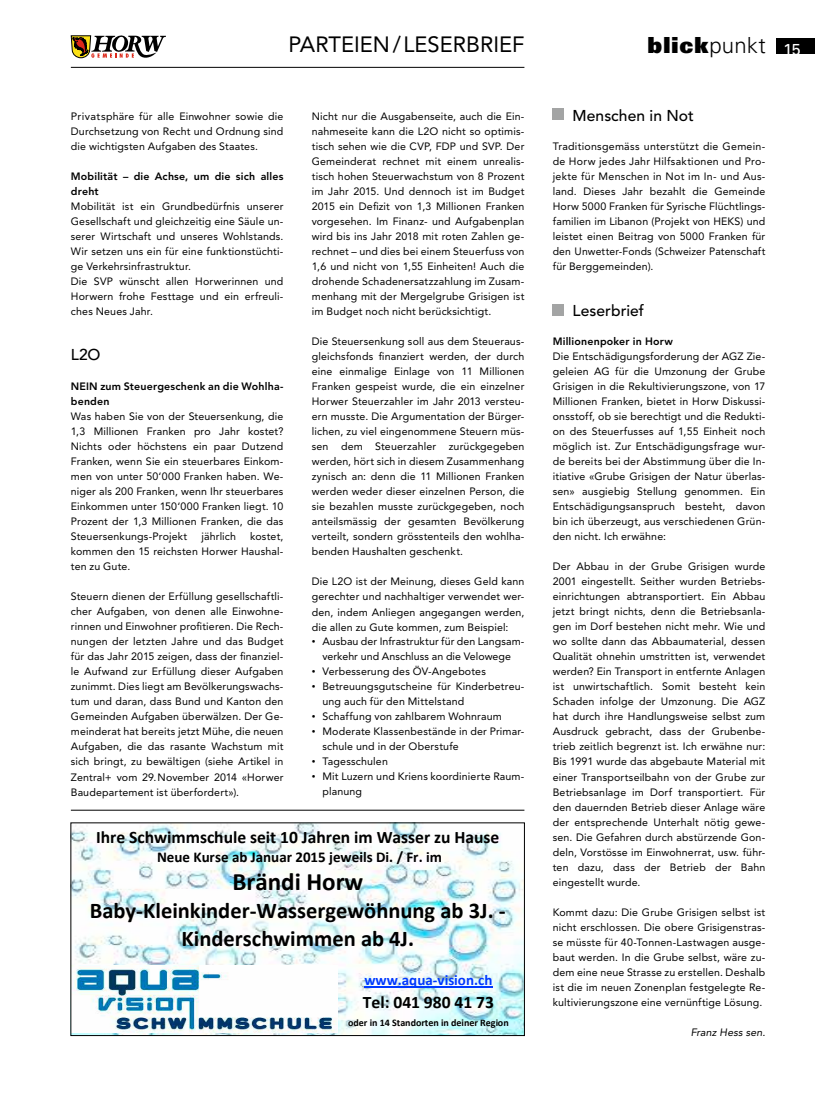
<style>
.page{position:relative;width:815px;height:1099px;background:#fff}
.page>*{position:absolute;margin:0;border:0;box-sizing:border-box;transform-origin:0 0}
.t1{font:700 25.12px "Calibri";color:#000}
.t2{font:700 22.5px/27.5px "Calibri";color:#000;text-align:center}
.t3{font:900 22.12px "Univers";letter-spacing:.05em;color:#000}
.t4{font:22px "Avenir";color:#000}
.t5{font:700 17.5px "Calibri";color:#000}
.t6{font:500 15.62px "Avenir";letter-spacing:.005em;color:#000}
.t7{font:700 15px "Calibri";color:#000}
.t8{font:700 15px "Calibri";color:#0039ff}
.t9{font:10.62px/15px "Avenir";letter-spacing:.015em;color:#000;text-align:justify}
.t10{font:800 10.62px/15px "Avenir";letter-spacing:.015em;color:#000}
.t11{font:italic 10.62px "Avenir";letter-spacing:.015em;color:#000}
.t12{font:700 10px "Calibri";color:#000}
.s1{font-weight:300}
.s2{font-weight:400;font-size:15.88px;color:#fff}
.s3{font-size:7.5px}
</style>
<div class="page">
<svg style="left:71px;top:35px;width:94px;height:23px"></svg>
<div style="left:776px;top:38px;width:39px;height:16px;background:#000"></div>
<hr style="left:71px;top:67px;width:453px;height:1px;background:#000">
<div style="left:553px;top:304px;width:11px;height:12px;background:#a3a4a4"></div>
<svg style="left:73px;top:824px;width:450px;height:209px"></svg>
<img style="left:73px;top:965px;width:264px;height:67px">
<hr style="left:364px;top:986px;width:128px;height:1px;background:#0039ff">
<hr style="left:71px;top:810px;width:453px;height:1px;background:#000">
<div style="left:553px;top:109px;width:11px;height:11px;background:#a3a4a4"></div>
<h3 class="t4" style="left:289px;top:32px;width:237px">PARTEIEN/LESERBRIEF</h3>
<h3 class="t3" style="left:648px;top:31px;width:155px">blick<span class="s1">punkt</span> <span class="s2">15</span></h3>
<p class="t9" style="left:71px;top:109px;width:214px">Privatsphäre für alle Einwohner sowie die Durchsetzung von Recht und Ordnung sind die wichtigsten Aufgaben des Staates.</p>
<p class="t10" style="left:71px;top:169px;width:214px">Mobilität – die Achse, um die sich alles dreht</p>
<p class="t9" style="left:71px;top:199px;width:214px;text-align:left">Mobilität ist ein Grundbedürfnis unserer Gesellschaft und gleichzeitig eine Säule un&shy;serer Wirtschaft und unseres Wohlstands.<br>Wir setzen uns ein für eine funktionstüchti&shy;ge Verkehrsinfrastruktur.<br>Die SVP wünscht allen Horwerinnen und Horwern frohe Festtage und ein erfreuli&shy;ches Neues Jahr.</p>
<h3 class="t6" style="left:71px;top:346px;width:31px">L2O</h3>
<p class="t10" style="left:71px;top:379px;width:214px">NEIN zum Steuergeschenk an die Wohlha&shy;benden</p>
<p class="t9" style="left:71px;top:409px;width:214px">Was haben Sie von der Steuersenkung, die 1,3 Millionen Franken pro Jahr kostet?<br>Nichts oder höchstens ein paar Dutzend Franken, wenn Sie ein steuerbares Einkom&shy;men von unter 50‘000 Franken haben. We&shy;niger als 200 Franken, wenn Ihr steuerbares Einkommen unter 150‘000 Franken liegt. 10<br>Prozent der 1,3 Millionen Franken, die das Steuersenkungs-Projekt</p>
<p class="t9" style="left:71px;top:529px;width:214px;text-indent:179px">kostet, kommen den 15 reichsten Horwer Haushal&shy;ten zu Gute.</p>
<p class="t9" style="left:71px;top:589px;width:214px">Steuern dienen der Erfüllung gesellschaftli&shy;cher Aufgaben, von denen alle Einwohne&shy;rinnen und Einwohner profitieren. Die Rech&shy;nungen der letzten Jahre und das Budget für das Jahr 2015 zeigen, dass der finanziel&shy;le Aufwand zur Erfüllung dieser Aufgaben zunimmt. Dies liegt am Bevölkerungswachs&shy;tum und daran, dass Bund und Kanton den Gemeinden Aufgaben überwälzen. Der Ge&shy;meinderat hat bereits jetzt Mühe, die neuen Aufgaben, die das rasante Wachstum mit sich bringt, zu bewältigen (siehe Artikel in Zentral+ vom 29.November 2014 «Horwer Baudepartement ist überfordert»).</p>
<p class="t9" style="left:201px;top:529px;width:36px">jährlich</p>
<p class="t9" style="left:312px;top:109px;width:214px">Nicht nur die Ausgabenseite, auch die Ein&shy;nahmeseite kann die L2O nicht so optimis&shy;tisch sehen wie die CVP, FDP und SVP. Der Gemeinderat rechnet mit einem unrealis&shy;tisch hohen Steuerwachstum von 8 Prozent im Jahr 2015. Und dennoch ist im Budget 2015 ein Defizit von 1,3 Millionen Franken vorgesehen. Im Finanz- und Aufgabenplan wird bis ins Jahr 2018 mit roten Zahlen ge&shy;rechnet – und dies bei einem Steuerfuss von 1,6 und nicht von 1,55 Einheiten! Auch die drohende Schadenersatzzahlung im Zusam&shy;menhang mit der Mergelgrube Grisigen ist im Budget noch nicht berücksichtigt.</p>
<p class="t9" style="left:312px;top:334px;width:214px">Die Steuersenkung soll aus dem Steueraus&shy;gleichsfonds finanziert werden, der durch eine einmalige Einlage von 11 Millionen Franken gespeist wurde, die ein einzelner Horwer Steuerzahler im Jahr 2013 versteu&shy;ern musste. Die Argumentation der Bürger&shy;lichen, zu viel eingenommene Steuern müs&shy;sen dem Steuerzahler zurückgegeben werden, hört sich in diesem Zusammenhang zynisch an: denn die 11 Millionen Franken werden weder dieser einzelnen Person, die sie bezahlen musste zurückgegeben, noch anteilsmässig der gesamten Bevölkerung verteilt, sondern grösstenteils den wohlha&shy;benden Haushalten geschenkt.</p>
<p class="t9" style="left:312px;top:574px;width:214px">Die L2O ist der Meinung, dieses Geld kann gerechter und nachhaltiger verwendet wer&shy;den, indem Anliegen angegangen werden, die allen zu Gute kommen, zum Beispiel:</p>
<p class="t9" style="left:312px;top:634px;width:214px;text-align:center"><span class="s3">•</span> Ausbau der Infrastruktur für den Langsam&shy;verkehr und Anschluss an die Velowege</p>
<p class="t9" style="left:312px;top:664px;width:176px"><span class="s3">•</span> Verbesserung des ÖV-Angebotes</p>
<p class="t9" style="left:322px;top:679px;width:203px;text-indent:-11px"><span class="s3">•</span> Betreuungsgutscheine für Kinderbetreu&shy;ung auch für den Mittelstand</p>
<p class="t9" style="left:312px;top:709px;width:192px"><span class="s3">•</span> Schaffung von zahlbarem Wohnraum</p>
<p class="t9" style="left:322px;top:724px;width:203px;text-indent:-11px"><span class="s3">•</span> Moderate Klassenbestände in der Primar&shy;schule und in der Oberstufe</p>
<p class="t9" style="left:312px;top:754px;width:78px"><span class="s3">•</span> Tagesschulen</p>
<p class="t9" style="left:322px;top:769px;width:203px;text-indent:-11px"><span class="s3">•</span> Mit Luzern und Kriens koordinierte Raum&shy;planung</p>
<h3 class="t5" style="left:96px;top:826px;width:405px">Ihre Schwimmschule seit 10 Jahren im Wasser zu Hause</h3>
<h3 class="t7" style="left:157px;top:847px;width:286px">Neue Kurse ab Januar 2015 jeweils Di. / Fr. im</h3>
<h1 class="t1" style="left:232px;top:865px;width:132px">Brändi Horw</h1>
<h2 class="t2" style="left:90px;top:897px;width:417px">Baby-Kleinkinder-Wassergewöhnung ab 3J. -<br>Kinderschwimmen ab 4J.</h2>
<h3 class="t8" style="left:364px;top:970px;width:130px">www.aqua-vision.ch</h3>
<h3 class="t5" style="left:363px;top:991px;width:133px">Tel: 041 980 41 73</h3>
<p class="t12" style="left:348px;top:1015px;width:162px">oder in 14 Standorten in deiner Region</p>
<h3 class="t6" style="left:573px;top:107px;width:123px">Menschen in Not</h3>
<p class="t9" style="left:553px;top:139px;width:214px">Traditionsgemäss unterstützt die Gemein&shy;de Horw jedes Jahr Hilfsaktionen und Pro&shy;jekte für Menschen in Not im In- und Aus&shy;land. Dieses Jahr bezahlt die Gemeinde Horw 5000 Franken für Syrische Flüchtlings&shy;familien im Libanon (Projekt von HEKS) und leistet einen Beitrag von 5000 Franken für den Unwetter-Fonds (Schweizer Patenschaft für Berggemeinden).</p>
<h3 class="t6" style="left:573px;top:302px;width:73px">Leserbrief</h3>
<p class="t10" style="left:553px;top:334px;width:122px">Millionenpoker in Horw</p>
<p class="t9" style="left:553px;top:349px;width:214px">Die Entschädigungsforderung der AGZ Zie&shy;geleien AG für die Umzonung der Grube Grisigen in die Rekultivierungszone, von 17<br>Millionen Franken, bietet in Horw Diskussi&shy;onsstoff, ob sie berechtigt und die Redukti&shy;on des Steuerfusses auf 1,55 Einheit noch möglich ist. Zur Entschädigungsfrage wur&shy;de bereits bei der Abstimmung über die In&shy;itiative «Grube Grisigen der Natur überlas&shy;sen» ausgiebig Stellung genommen. Ein Entschädigungsanspruch besteht, davon bin ich überzeugt, aus verschiedenen Grün&shy;den nicht. Ich erwähne:</p>
<p class="t9" style="left:553px;top:559px;width:214px">Der Abbau in der Grube Grisigen wurde 2001 eingestellt. Seither wurden Betriebs&shy;einrichtungen abtransportiert. Ein Abbau jetzt bringt nichts, denn die Betriebsanla&shy;gen im Dorf bestehen nicht mehr. Wie und wo sollte dann das Abbaumaterial, dessen Qualität ohnehin umstritten ist, verwendet werden? Ein Transport in entfernte Anlagen ist unwirtschaftlich. Somit besteht kein Schaden infolge der Umzonung. Die AGZ hat durch ihre Handlungsweise selbst zum Ausdruck gebracht, dass der Grubenbe&shy;trieb zeitlich begrenzt ist. Ich erwähne nur:<br>Bis 1991 wurde das abgebaute Material mit einer Transportseilbahn von der Grube zur Betriebsanlage im Dorf transportiert. Für den dauernden Betrieb dieser Anlage wäre der entsprechende Unterhalt nötig gewe&shy;sen. Die Gefahren durch abstürzende Gon&shy;deln, Vorstösse im Einwohnerrat, usw. führ&shy;ten dazu, dass der Betrieb der Bahn eingestellt wurde.</p>
<p class="t9" style="left:553px;top:904px;width:214px">Kommt dazu: Die Grube Grisigen selbst ist nicht erschlossen. Die obere Grisigenstras&shy;se müsste für 40-Tonnen-Lastwagen ausge&shy;baut werden. In die Grube selbst, wäre zu&shy;dem eine neue Strasse zu erstellen. Deshalb ist die im neuen Zonenplan festgelegte Re&shy;kultivierungszone eine vernünftige Lösung.</p>
<p class="t11" style="left:691px;top:1025px;width:76px">Franz Hess sen.</p>
</div>
